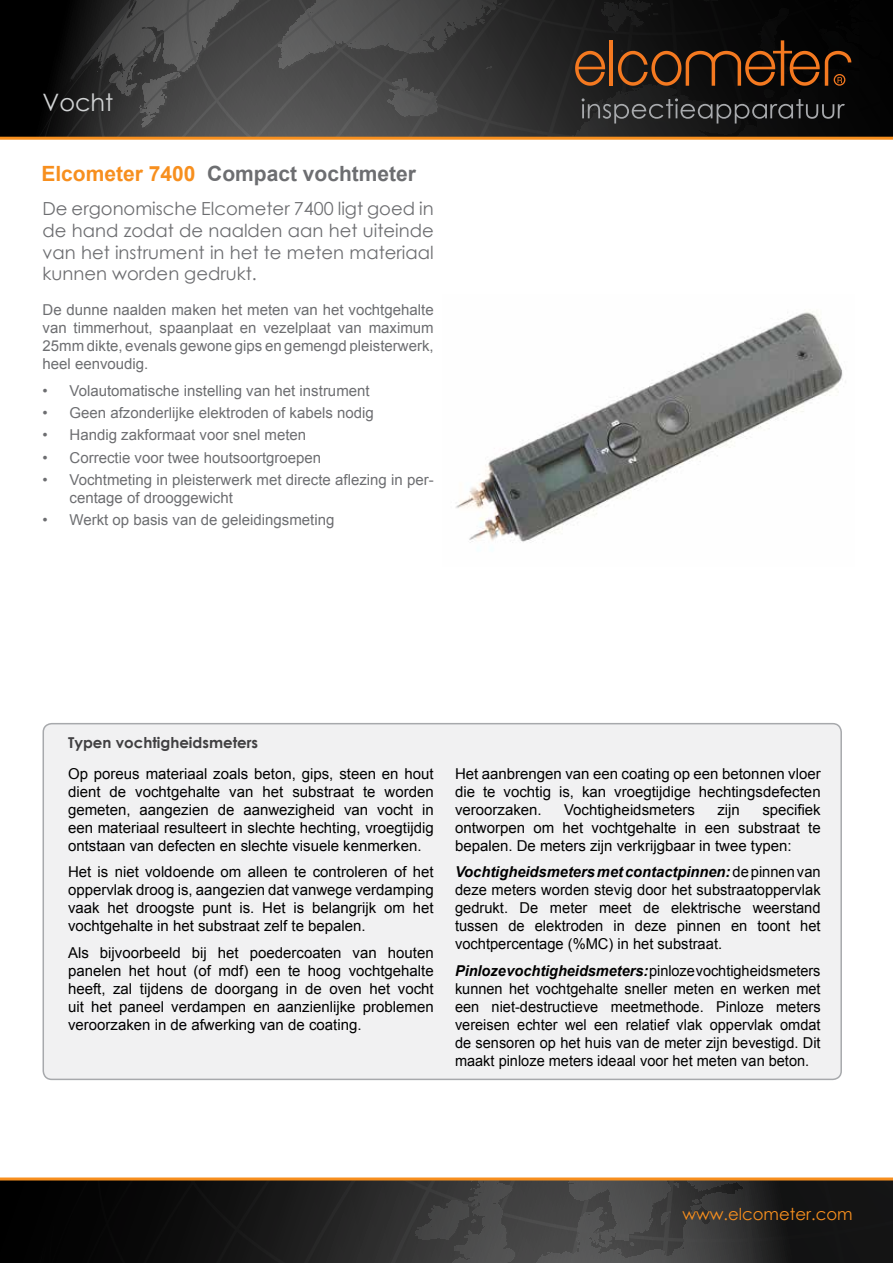
<style>
.page{position:relative;width:893px;height:1263px;background:#fff}
.page>*{position:absolute;margin:0;border:0;box-sizing:border-box;transform-origin:0 0}
.t1{font:24px "Century Gothic";color:#d1d3d4}
.t2{font:700 21px "Arial";color:#6d6e71}
.t3{font:18px/21.6px "Century Gothic";color:#6d6e71;text-align:justify}
.t4{font:16.5px "Century Gothic";color:#f78f1e}
.t5{font:15px/18px "Arial";color:#000;text-align:justify}
.t6{font:15px/18px "Arial";color:#6d6e71;text-align:justify}
.t7{font:700 15px "Century Gothic";color:#414042}
.s1{color:#f78f1e}
.s2{font-weight:700;font-style:italic}
</style>
<div class="page">
<div style="left:0;top:0;width:893px;height:138px;background:#000"></div>
<svg style="left:34px;top:0;width:859px;height:137px;background:#383737"></svg>
<hr style="left:609px;top:40px;width:4px;height:46px;background:#f47920">
<svg style="left:575px;top:51px;width:30px;height:35px"></svg>
<svg style="left:618px;top:0;width:275px;height:86px"></svg>
<svg style="left:582px;top:98px;width:263px;height:26px"></svg>
<hr style="left:0;top:137px;width:893px;height:3px;background:#f78f1e">
<svg style="left:0;top:1180px;width:893px;height:83px;background:#272626"></svg>
<hr style="left:0;top:1177px;width:893px;height:3px;background:#f78f1e">
<img style="left:455px;top:311px;width:388px;height:232px">
<div style="left:43px;top:724px;width:798px;height:355px;background:#f1f1f2;border-radius:9px"></div>
<div style="left:43px;top:723px;width:799px;height:357px;border:2px solid #a7a9ac;border-radius:9px"></div>
<h1 class="t1" style="left:43px;top:86px;width:72px">Vocht</h1>
<h2 class="t2" style="left:41px;top:159px;width:376px"><span class="s1">Elcometer 7400</span> Compact vochtmeter</h2>
<p class="t3" style="left:43px;top:198px;width:393px">De ergonomische Elcometer 7400 ligt goed in de hand zodat de naalden aan het uiteinde van het instrument in het te meten materiaal kunnen worden gedrukt.</p>
<p class="t6" style="left:43px;top:301px;width:393px">De dunne naalden maken het meten van het vochtgehalte van timmerhout, spaanplaat en vezelplaat van maximum 25mm dikte, evenals gewone gips en gemengd pleisterwerk, heel eenvoudig.</p>
<p class="t6" style="left:43px;top:382px;width:329px">• Volautomatische instelling van het instrument</p>
<p class="t6" style="left:43px;top:404px;width:333px">• Geen afzonderlijke elektroden of kabels nodig</p>
<p class="t6" style="left:43px;top:426px;width:265px">• Handig zakformaat voor snel meten</p>
<p class="t6" style="left:43px;top:448px;width:280px">• Correctie voor twee houtsoortgroepen</p>
<p class="t6" style="left:70px;top:471px;width:366px;text-indent:-27px">• Vochtmeting in pleisterwerk met directe aflezing in per&shy;centage of drooggewicht</p>
<p class="t6" style="left:43px;top:511px;width:293px">• Werkt op basis van de geleidingsmeting</p>
<p class="t7" style="left:68px;top:731px;width:192px">Typen vochtigheidsmeters</p>
<p class="t5" style="left:68px;top:764px;width:367px">Op poreus materiaal zoals beton, gips, steen en hout dient de vochtgehalte van het substraat te worden gemeten, aangezien de aanwezigheid van vocht in een materiaal resulteert in slechte hechting, vroegtijdig ontstaan van defecten en slechte visuele kenmerken.</p>
<p class="t5" style="left:68px;top:863px;width:367px">Het is niet voldoende om alleen te controleren of het oppervlak droog is, aangezien dat vanwege verdamping vaak het droogste punt is. Het is belangrijk om het vochtgehalte in het substraat zelf te bepalen.</p>
<p class="t5" style="left:68px;top:943px;width:367px">Als bijvoorbeeld bij het poedercoaten van houten panelen het hout (of mdf) een te hoog vochtgehalte heeft, zal tijdens de doorgang in de oven het vocht uit het paneel verdampen en aanzienlijke problemen veroorzaken in de afwerking van de coating.</p>
<p class="t5" style="left:455px;top:764px;width:367px">Het aanbrengen van een coating op een betonnen vloer die te vochtig is, kan vroegtijdige hechtingsdefecten veroorzaken.</p>
<p class="t5" style="left:455px;top:800px;width:367px;text-indent:307px">specifiek ontworpen om het vochtgehalte in een substraat te bepalen. De meters zijn verkrijgbaar in twee typen:</p>
<p class="t5" style="left:455px;top:863px;width:367px"><span class="s2">Vochtigheidsmeters met contactpinnen:</span> de pinnen van deze meters worden stevig door het substraatoppervlak gedrukt. De meter meet de elektrische weerstand tussen de elektroden in deze pinnen en toont het vochtpercentage (%MC) in het substraat.</p>
<p class="t5" style="left:455px;top:961px;width:367px"><span class="s2">Pinloze vochtigheidsmeters:</span> pinloze vochtigheidsmeters kunnen het vochtgehalte sneller meten en werken met een niet-destructieve meetmethode. Pinloze meters vereisen echter wel een relatief vlak oppervlak omdat de sensoren op het huis van de meter zijn bevestigd. Dit maakt pinloze meters ideaal voor het meten van beton.</p>
<p class="t5" style="left:564px;top:800px;width:132px">Vochtigheidsmeters</p>
<p class="t5" style="left:717px;top:800px;width:24px">zijn</p>
<p class="t4" style="left:682px;top:1202px;width:172px">www.elcometer.com</p>
</div>
